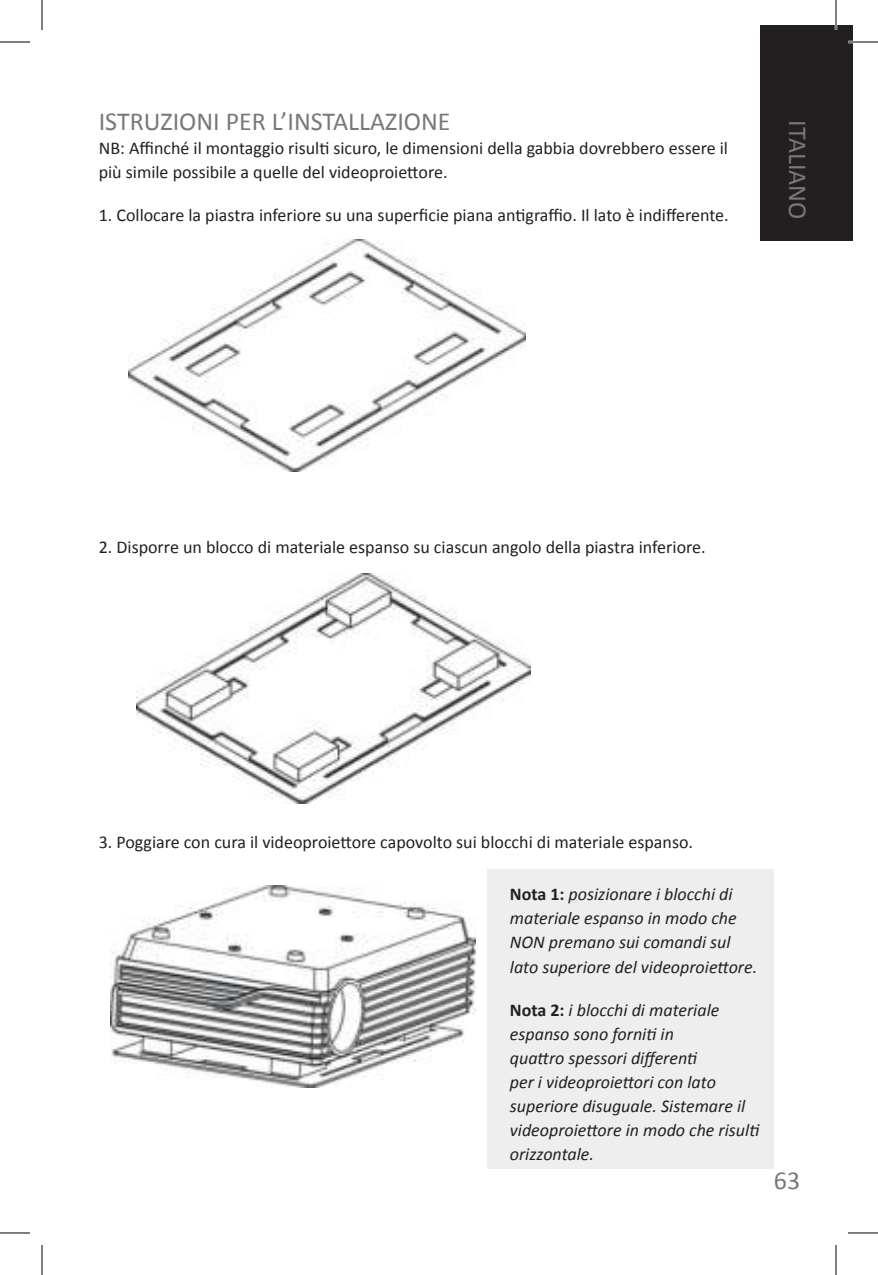
<style>
.page{position:relative;width:878px;height:1275px;background:#fff}
.page>*{position:absolute;margin:0;border:0;box-sizing:border-box;transform-origin:0 0}
.t1{font:26px "Calibri";color:#76787b}
.t2{font:18px/24px "Calibri";color:#231f20}
.t3{font:italic 18px/24px "Calibri";color:#231f20}
.s1{font-weight:700;font-style:normal}
</style>
<div class="page">
<div style="left:487px;top:869px;width:286px;height:299px;background:#eeeeef"></div>
<img style="left:128px;top:239px;width:397px;height:232px">
<img style="left:136px;top:574px;width:394px;height:229px">
<img style="left:110px;top:886px;width:365px;height:201px">
<div style="left:760px;top:25px;width:93px;height:215px;background:#231f20"></div>
<hr style="left:848px;top:41px;width:30px;height:2px;background:#fff">
<hr style="left:834px;top:0;width:3px;height:30px;background:#fff">
<hr style="left:0;top:42px;width:30px;height:1px;background:#000">
<hr style="left:848px;top:42px;width:30px;height:1px;background:#000">
<hr style="left:0;top:1232px;width:30px;height:1px;background:#000">
<hr style="left:848px;top:1232px;width:30px;height:1px;background:#000">
<hr style="left:42px;top:0;width:1px;height:30px;background:#000">
<hr style="left:42px;top:1245px;width:1px;height:30px;background:#000">
<hr style="left:835px;top:0;width:1px;height:30px;background:#000">
<hr style="left:835px;top:1245px;width:1px;height:30px;background:#000">
<h1 class="t1" style="left:99px;top:105px;width:353px">ISTRUZIONI PER L’INSTALLAZIONE</h1>
<p class="t2" style="left:99px;top:135px;width:631px">NB: Affinché il montaggio risulti sicuro, le dimensioni della gabbia dovrebbero essere il più simile possibile a quelle del videoproiettore.</p>
<p class="t2" style="left:99px;top:203px;width:631px">1. Collocare la piastra inferiore su una superficie piana antigraffio. Il lato è indifferente.</p>
<h1 class="t1" style="left:814px;top:120px;width:100px;rotate:90deg">ITALIANO</h1>
<p class="t2" style="left:99px;top:534px;width:608px">2. Disporre un blocco di materiale espanso su ciascun angolo della piastra inferiore.</p>
<p class="t2" style="left:99px;top:829px;width:596px">3. Poggiare con cura il videoproiettore capovolto sui blocchi di materiale espanso.</p>
<p class="t3" style="left:510px;top:883px;width:249px"><span class="s1">Nota 1:</span> posizionare i blocchi di materiale espanso in modo che<br>NON premano sui comandi sul lato superiore del videoproiettore.</p>
<p class="t3" style="left:510px;top:998px;width:251px"><span class="s1">Nota 2:</span> i blocchi di materiale espanso sono forniti in<br>quattro spessori differenti<br>per i videoproiettori con lato superiore disuguale. Sistemare il videoproiettore in modo che risulti orizzontale.</p>
<h1 class="t1" style="left:774px;top:1164px;width:28px">63</h1>
</div>
